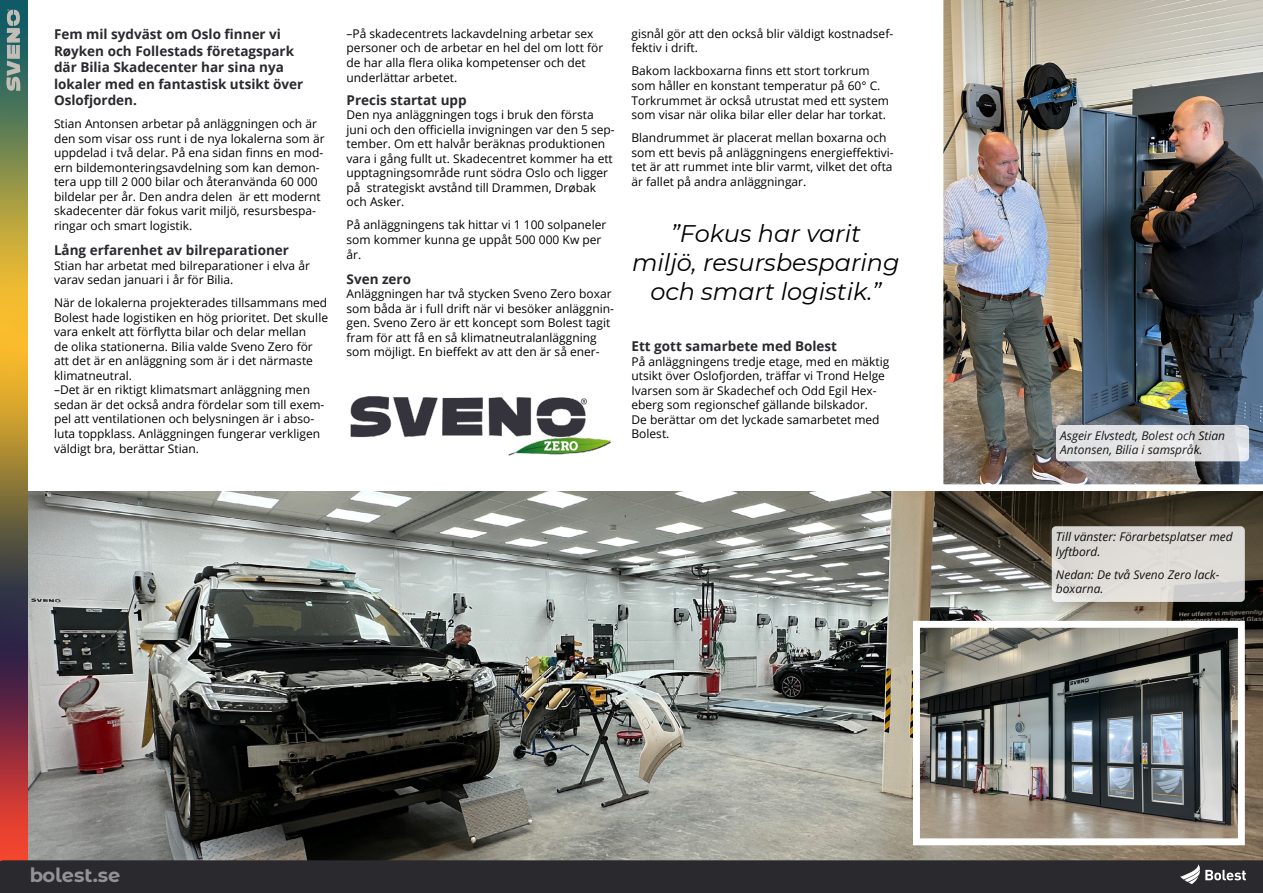
<style>
.page{position:relative;width:1263px;height:893px;background:#fff}
.page>*{position:absolute;margin:0;border:0;box-sizing:border-box;transform-origin:0 0}
.t1{font:italic 24px/28.8px "Montserrat";color:#000;text-align:center}
.t2{font:700 19.5px "Montserrat Alternates";color:#fff}
.t3{font:700 13.5px/16.5px "Open Sans";color:#29292e}
.t4{font:12px/14.5px "Open Sans";color:#000}
.t5{font:italic 12px/14.5px "Open Sans";color:#000}
</style>
<div class="page">
<img style="left:27px;top:491px;width:1236px;height:369px">
<img style="left:0;top:0;width:27px;height:860px">
<div style="left:0;top:860px;width:1263px;height:33px;background:#29292e"></div>
<img style="left:350px;top:396px;width:262px;height:60px">
<img style="left:921px;top:629px;width:316px;height:208px">
<div style="left:913px;top:621px;width:332px;height:224px;border:7px solid #fff"></div>
<svg style="left:6px;top:9px;width:14px;height:82px"></svg>
<img style="left:943px;top:0;width:320px;height:485px">
<svg style="left:1056px;top:425px;width:193px;height:36px;background:#e0e1e3"></svg>
<svg style="left:1052px;top:526px;width:193px;height:76px;background:#dcd9d6"></svg>
<p class="t3" style="left:54px;top:26px;width:251px">Fem mil sydväst om Oslo finner vi<br>Røyken och Follestads företagspark där Bilia Skadecenter har sina nya lokaler med en fantastisk utsikt över<br>Oslofjorden.</p>
<p class="t4" style="left:54px;top:116px;width:272px">Stian Antonsen arbetar på anläggningen och är den som visar oss runt i de nya lokalerna som är uppdelad i två delar. På ena sidan finns en mod&shy;ern bildemonteringsavdelning som kan demon&shy;tera upp till 2 000 bilar och återanvända 60 000 bildelar per år. Den andra delen är ett modernt skadecenter där fokus varit miljö, resursbespa&shy;ringar och smart logistik.</p>
<p class="t3" style="left:54px;top:241px;width:236px">Lång erfarenhet av bilreparationer</p>
<p class="t4" style="left:54px;top:258px;width:257px">Stian har arbetat med bilreparationer i elva år varav sedan januari i år för Bilia.</p>
<p class="t4" style="left:54px;top:295px;width:276px">När de lokalerna projekterades tillsammans med Bolest hade logistiken en hög prioritet. Det skulle vara enkelt att förflytta bilar och delar mellan<br>de olika stationerna. Bilia valde Sveno Zero för att det är en anläggning som är i det närmaste klimatneutral.<br>–Det är en riktigt klimatsmart anläggning men sedan är det också andra fördelar som till exem&shy;pel att ventilationen och belysningen är i abso&shy;luta toppklass. Anläggningen fungerar verkligen väldigt bra, berättar Stian.</p>
<p class="t4" style="left:347px;top:26px;width:258px">–På skadecentrets lackavdelning arbetar sex personer och de arbetar en hel del om lott för de har alla flera olika kompetenser och det underlättar arbetet.</p>
<p class="t3" style="left:347px;top:91px;width:122px">Precis startat upp</p>
<p class="t4" style="left:347px;top:107px;width:270px">Den nya anläggningen togs i bruk den första juni och den officiella invigningen var den 5 sep&shy;tember. Om ett halvår beräknas produktionen vara i gång fullt ut. Skadecentret kommer ha ett upptagningsområde runt södra Oslo och ligger på strategiskt avstånd till Drammen, Drøbak och Asker.</p>
<p class="t4" style="left:347px;top:218px;width:261px">På anläggningens tak hittar vi 1 100 solpaneler som kommer kunna ge uppåt 500 000 Kw per år.</p>
<p class="t3" style="left:347px;top:270px;width:66px">Sven zero</p>
<p class="t4" style="left:347px;top:286px;width:269px">Anläggningen har två stycken Sveno Zero boxar som båda är i full drift när vi besöker anläggnin&shy;gen. Sveno Zero är ett koncept som Bolest tagit fram för att få en så klimatneutralanläggning som möjligt. En bieffekt av att den är så ener-</p>
<p class="t4" style="left:631px;top:26px;width:263px">gisnål gör att den också blir väldigt kostnadsef&shy;fektiv i drift.</p>
<p class="t4" style="left:631px;top:64px;width:259px">Bakom lackboxarna finns ett stort torkrum som håller en konstant temperatur på 60° C.<br>Torkrummet är också utrustat med ett system som visar när olika bilar eller delar har torkat.</p>
<p class="t4" style="left:631px;top:130px;width:264px">Blandrummet är placerat mellan boxarna och som ett bevis på anläggningens energieffektivi&shy;tet är att rummet inte blir varmt, vilket det ofta är fallet på andra anläggningar.</p>
<h1 class="t1" style="left:632px;top:218px;width:269px">”Fokus har varit<br>miljö, resursbesparing och smart logistik.”</h1>
<p class="t3" style="left:631px;top:338px;width:207px">Ett gott samarbete med Bolest</p>
<p class="t4" style="left:631px;top:354px;width:259px">På anläggningens tredje etage, med en mäktig utsikt över Oslofjorden, träffar vi Trond Helge Ivarsen som är Skadechef och Odd Egil Hex&shy;eberg som regionschef gällande bilskador.<br>De berättar om det lyckade samarbetet med Bolest.</p>
<h2 class="t2" style="left:29px;top:861px;width:93px">bolest.se</h2>
<p class="t5" style="left:1060px;top:428px;width:166px">Asgeir Elvstedt, Bolest och Stian<br>Antonsen, Bilia i samspråk.</p>
<p class="t5" style="left:1056px;top:529px;width:178px">Till vänster: Förarbetsplatser med lyftbord.</p>
<p class="t5" style="left:1056px;top:567px;width:165px">Nedan: De två Sveno Zero lack&shy;boxarna.</p>
</div>
